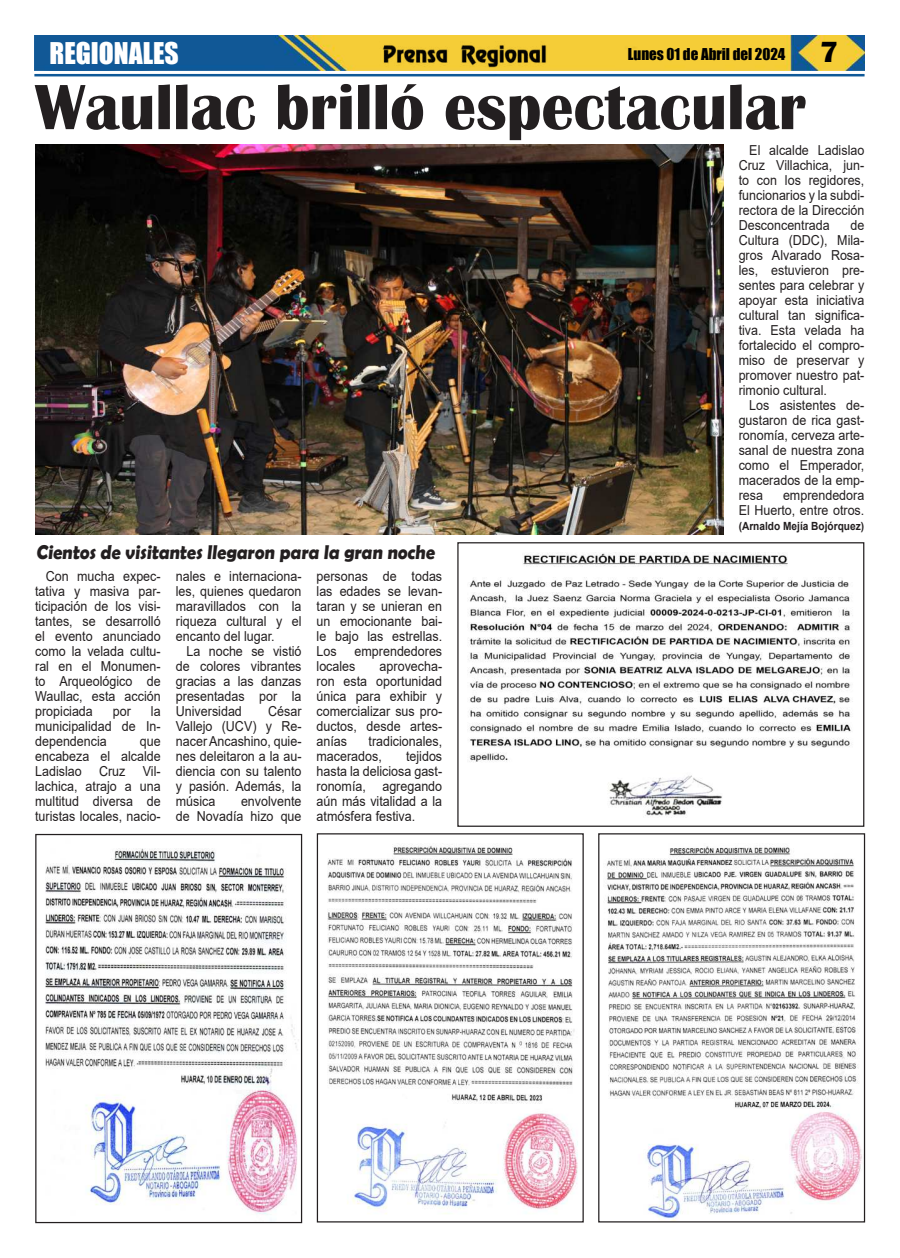
<style>
.page{position:relative;width:900px;height:1258px;background:#fff}
.page>*{position:absolute;margin:0;border:0;box-sizing:border-box;transform-origin:0 0}
.t1{font:700 66.12px "Britannic";color:#231f20}
.t2{font:27.5px "Impact";color:#fff}
.t3{font:700 20px "Berlin Sans FB Demi";color:#231f20;scale:.92 1}
.t4{font:15px "Impact";color:#000}
.t5{font:13.75px/15px "Arial";color:#231f20;text-align:justify;scale:.91 1}
.t6{font:700 11.25px "Arial";color:#231f20;scale:.9 1}
.s1{font-family:"Britannic";font-weight:700;font-size:30px}
</style>
<div class="page">
<img style="left:34px;top:35px;width:831px;height:35px">
<hr style="left:34px;top:74px;width:831px;height:2px;background:#0f5998">
<img style="left:380px;top:41px;width:169px;height:27px">
<img style="left:35px;top:145px;width:689px;height:389px">
<img style="left:45px;top:848px;width:253px;height:367px">
<div style="left:35px;top:834px;width:267px;height:389px;border:1px solid #231f20"></div>
<img style="left:327px;top:845px;width:251px;height:369px">
<div style="left:317px;top:833px;width:267px;height:389px;border:1px solid #231f20"></div>
<img style="left:607px;top:846px;width:255px;height:374px">
<div style="left:598px;top:833px;width:267px;height:389px;border:1px solid #231f20"></div>
<img style="left:468px;top:552px;width:385px;height:264px">
<div style="left:457px;top:542px;width:407px;height:285px;border:1px solid #231f20"></div>
<h2 class="t2" style="left:50px;top:38px;width:131px">REGIONALES</h2>
<p class="t4" style="left:628px;top:46px;width:212px">Lunes 01 de Abril del 2024 <span class="s1">7</span></p>
<h1 class="t1" style="left:35px;top:84px;width:773px">Waullac brilló espectacular</h1>
<h3 class="t3" style="left:36px;top:544px;width:437px">Cientos de visitantes llegaron para la gran noche</h3>
<p class="t5" style="left:35px;top:569px;width:139px;text-indent:11px">Con mucha expec&shy;tativa y masiva par&shy;ticipación de los visi&shy;tantes, se desarrolló el evento anunciado como la velada cultu&shy;ral en el Monumen&shy;to Arqueológico de Waullac, esta acción propiciada</p>
<p class="t5" style="left:35px;top:704px;width:139px;text-indent:116px">la municipalidad de In&shy;dependencia</p>
<p class="t5" style="left:113px;top:704px;width:21px">por</p>
<p class="t5" style="left:35px;top:734px;width:139px;text-indent:105px">que encabeza el alcalde Ladislao</p>
<p class="t5" style="left:99px;top:764px;width:31px">Cruz</p>
<p class="t5" style="left:35px;top:764px;width:139px;text-indent:108px">Vil&shy;lachica, atrajo a una multitud diversa de turistas locales, nacio-</p>
<p class="t5" style="left:176px;top:569px;width:140px">nales e internaciona&shy;les, quienes quedaron maravillados con la riqueza cultural y el encanto del lugar.</p>
<p class="t5" style="left:176px;top:643px;width:140px;text-indent:11px">La noche se vistió de colores vibrantes gracias a las danzas presentadas por la Universidad</p>
<p class="t5" style="left:176px;top:703px;width:140px;text-indent:92px">César Vallejo (UCV) y Re&shy;nacer Ancashino, quie&shy;nes deleitaron a la au&shy;diencia con su talento y pasión. Además, la música</p>
<p class="t5" style="left:176px;top:793px;width:140px;text-align:right">envolvente<br>de Novadía hizo que</p>
<p class="t5" style="left:317px;top:569px;width:140px">personas de todas las edades se levan&shy;taran y se unieran en un emocionante bai&shy;le bajo las estrellas.<br>Los</p>
<p class="t5" style="left:317px;top:644px;width:140px;text-indent:38px">emprendedores locales</p>
<p class="t5" style="left:317px;top:658px;width:140px;text-indent:63px">aprovecha&shy;ron esta oportunidad única para exhibir y comercializar sus pro&shy;ductos, desde artes&shy;anías</p>
<p class="t5" style="left:317px;top:734px;width:140px;text-indent:52px">tradicionales, macerados,</p>
<p class="t5" style="left:317px;top:749px;width:140px;text-indent:90px">tejidos hasta la deliciosa gast&shy;ronomía, agregando aún más vitalidad a la atmósfera festiva.</p>
<p class="t5" style="left:739px;top:144px;width:140px;text-indent:11px">El alcalde Ladislao Cruz Villachica, jun&shy;to con los regidores, funcionarios y la subdi&shy;rectora de la Dirección Desconcentrada</p>
<p class="t5" style="left:739px;top:218px;width:140px;text-indent:112px">de Cultura (DDC), Mila&shy;gros Alvarado Rosa&shy;les, estuvieron pre&shy;sentes para celebrar y apoyar esta iniciativa cultural tan signi昀椀ca&shy;tiva. Esta velada ha fortalecido el compro&shy;miso de preservar y promover nuestro pat&shy;rimonio cultural.</p>
<p class="t5" style="left:739px;top:399px;width:140px;text-indent:11px">Los asistentes de&shy;gustaron de rica gast&shy;ronomía, cerveza arte&shy;sanal de nuestra zona como el Emperador, macerados de la emp&shy;resa</p>
<p class="t5" style="left:739px;top:489px;width:140px;text-align:right">emprendedora<br>El Huerto, entre otros.</p>
<p class="t6" style="left:739px;top:522px;width:141px">(Arnaldo Mejía Bojórquez)</p>
</div>
